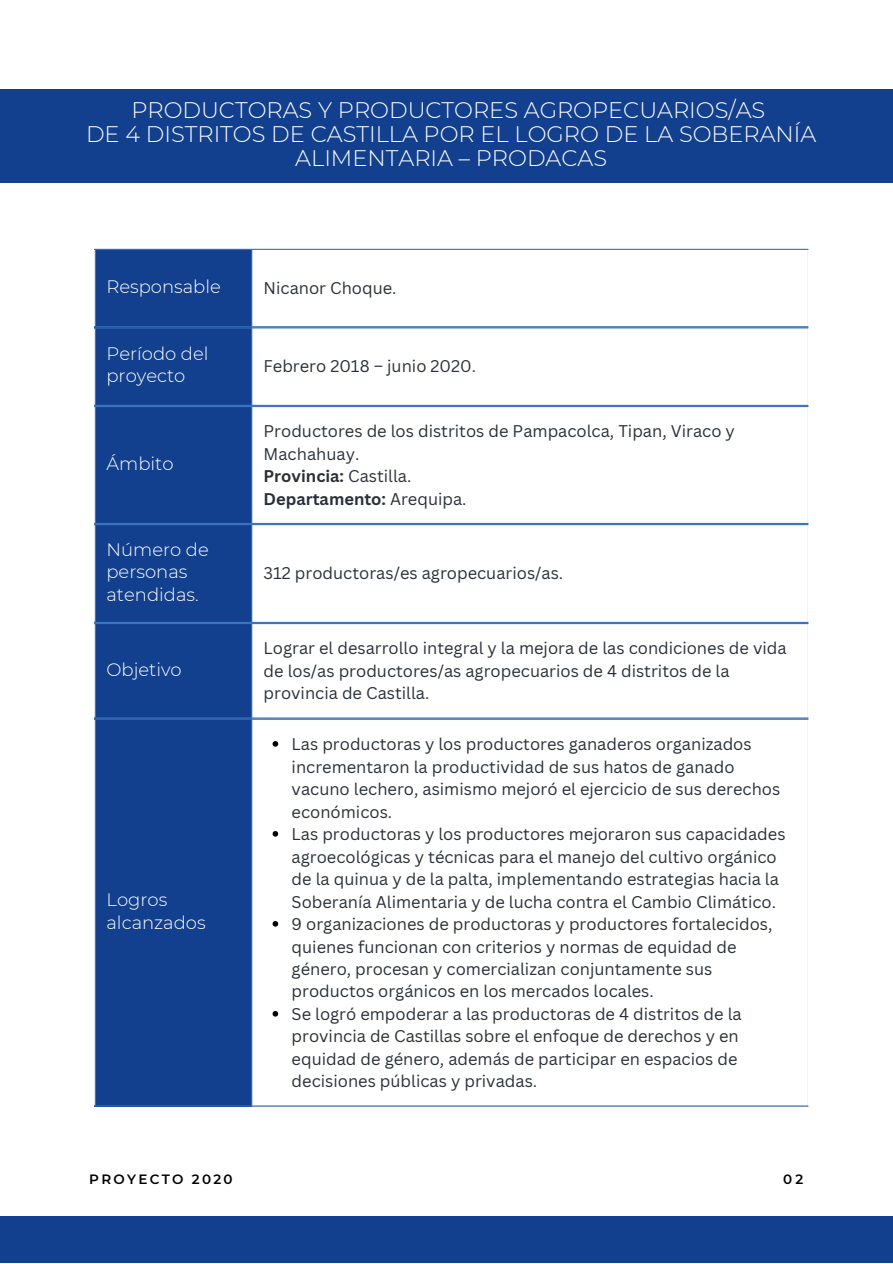
<style>
.page{position:relative;width:893px;height:1264px;background:#fff}
.page>*{position:absolute;margin:0;border:0;box-sizing:border-box;transform-origin:0 0}
.t1{font:300 22.5px/23.5px "Montserrat";color:#fff;text-align:center}
.t2{font:300 18px/22.5px "Montserrat";color:#fff}
.t3{font:16.5px/22.5px "Canva Sans";color:#293039}
.t4{font:700 16.5px "Canva Sans";color:#293039}
.t5{font:600 13.5px "Montserrat";letter-spacing:.17em;color:#000001}
.s1{font-weight:400}
</style>
<div class="page">
<div style="left:0;top:1216px;width:892px;height:46px;background:#12408e"></div>
<div style="left:0;top:89px;width:892px;height:93px;background:#12408e"></div>
<div style="left:94px;top:249px;width:158px;height:78px;background:#12408e"></div>
<hr style="left:94px;top:250px;width:1px;height:76px;background:#fff">
<hr style="left:251px;top:250px;width:1px;height:76px;background:#3b75c2">
<hr style="left:94px;top:249px;width:714px;height:1px;background:#3b75c2">
<hr style="left:94px;top:326px;width:714px;height:1px;background:#3b75c2">
<div style="left:94px;top:327px;width:158px;height:78px;background:#12408e"></div>
<hr style="left:94px;top:328px;width:1px;height:77px;background:#fff">
<hr style="left:251px;top:328px;width:1px;height:77px;background:#3b75c2">
<hr style="left:94px;top:327px;width:714px;height:1px;background:#3b75c2">
<hr style="left:94px;top:405px;width:714px;height:1px;background:#3b75c2">
<div style="left:94px;top:406px;width:158px;height:117px;background:#12408e"></div>
<hr style="left:94px;top:407px;width:1px;height:116px;background:#fff">
<hr style="left:251px;top:407px;width:1px;height:116px;background:#3b75c2">
<hr style="left:94px;top:406px;width:714px;height:1px;background:#3b75c2">
<hr style="left:94px;top:523px;width:714px;height:1px;background:#3b75c2">
<div style="left:94px;top:524px;width:158px;height:98px;background:#12408e"></div>
<hr style="left:94px;top:525px;width:1px;height:97px;background:#fff">
<hr style="left:251px;top:525px;width:1px;height:97px;background:#3b75c2">
<hr style="left:94px;top:524px;width:714px;height:1px;background:#3b75c2">
<hr style="left:94px;top:622px;width:714px;height:1px;background:#3b75c2">
<div style="left:94px;top:623px;width:158px;height:95px;background:#12408e"></div>
<hr style="left:94px;top:624px;width:1px;height:93px;background:#fff">
<hr style="left:251px;top:624px;width:1px;height:93px;background:#3b75c2">
<hr style="left:94px;top:623px;width:714px;height:1px;background:#3b75c2">
<hr style="left:94px;top:717px;width:714px;height:1px;background:#3b75c2">
<div style="left:94px;top:719px;width:158px;height:387px;background:#12408e"></div>
<svg style="left:272px;top:741px;width:6px;height:5px"></svg>
<svg style="left:272px;top:831px;width:6px;height:5px"></svg>
<svg style="left:272px;top:921px;width:6px;height:5px"></svg>
<svg style="left:272px;top:1011px;width:6px;height:5px"></svg>
<hr style="left:94px;top:719px;width:1px;height:386px;background:#fff">
<hr style="left:251px;top:719px;width:1px;height:386px;background:#3b75c2">
<hr style="left:94px;top:718px;width:714px;height:1px;background:#3b75c2">
<hr style="left:94px;top:1105px;width:714px;height:1px;background:#3b75c2">
<p class="t1" style="left:131px;top:98px;width:635px">PRODUCTORAS Y PRODUCTORES AGROPECUARIOS/AS</p>
<p class="t1" style="left:86px;top:122px;width:731px">DE 4 DISTRITOS DE CASTILLA POR EL LOGRO DE LA SOBERANÍA<br>ALIMENTARIA – PRODACAS</p>
<p class="t2" style="left:106px;top:275px;width:116px">Responsable</p>
<p class="t3" style="left:263px;top:276px;width:134px">Nicanor Choque.</p>
<p class="t2" style="left:106px;top:342px;width:104px">Período del proyecto</p>
<p class="t2" style="left:106px;top:452px;width:68px">Ámbito</p>
<p class="t2" style="left:106px;top:538px;width:104px">Número de personas atendidas.</p>
<p class="t2" style="left:106px;top:658px;width:77px">Objetivo</p>
<p class="t2" style="left:106px;top:888px;width:101px">Logros alcanzados</p>
<p class="t3" style="left:263px;top:355px;width:214px">Febrero 2018 – junio 2020.</p>
<p class="t3" style="left:263px;top:420px;width:473px">Productores de los distritos de Pampacolca, Tipan, Viraco y<br>Machahuay.</p>
<p class="t4" style="left:263px;top:465px;width:149px">Provincia: <span class="s1">Castilla.</span></p>
<p class="t4" style="left:263px;top:487px;width:204px">Departamento: <span class="s1">Arequipa.</span></p>
<p class="t3" style="left:263px;top:561px;width:301px">312 productoras/es agropecuarios/as.</p>
<p class="t3" style="left:263px;top:637px;width:524px">Lograr el desarrollo integral y la mejora de las condiciones de vida de los/as productores/as agropecuarios de 4 distritos de la provincia de Castilla.</p>
<p class="t3" style="left:291px;top:732px;width:490px">Las productoras y los productores ganaderos organizados incrementaron la productividad de sus hatos de ganado vacuno lechero, asimismo mejoró el ejercicio de sus derechos económicos.</p>
<p class="t3" style="left:291px;top:822px;width:495px">Las productoras y los productores mejoraron sus capacidades agroecológicas y técnicas para el manejo del cultivo orgánico de la quinua y de la palta, implementando estrategias hacia la Soberanía Alimentaria y de lucha contra el Cambio Climático.</p>
<p class="t3" style="left:291px;top:912px;width:482px">9 organizaciones de productoras y productores fortalecidos, quienes funcionan con criterios y normas de equidad de género, procesan y comercializan conjuntamente sus productos orgánicos en los mercados locales.</p>
<p class="t3" style="left:291px;top:1002px;width:451px">Se logró empoderar a las productoras de 4 distritos de la provincia de Castillas sobre el enfoque de derechos y en equidad de género, además de participar en espacios de decisiones públicas y privadas.</p>
<p class="t5" style="left:89px;top:1171px;width:145px">PROYECTO 2020</p>
<p class="t5" style="left:783px;top:1171px;width:22px">02</p>
</div>
